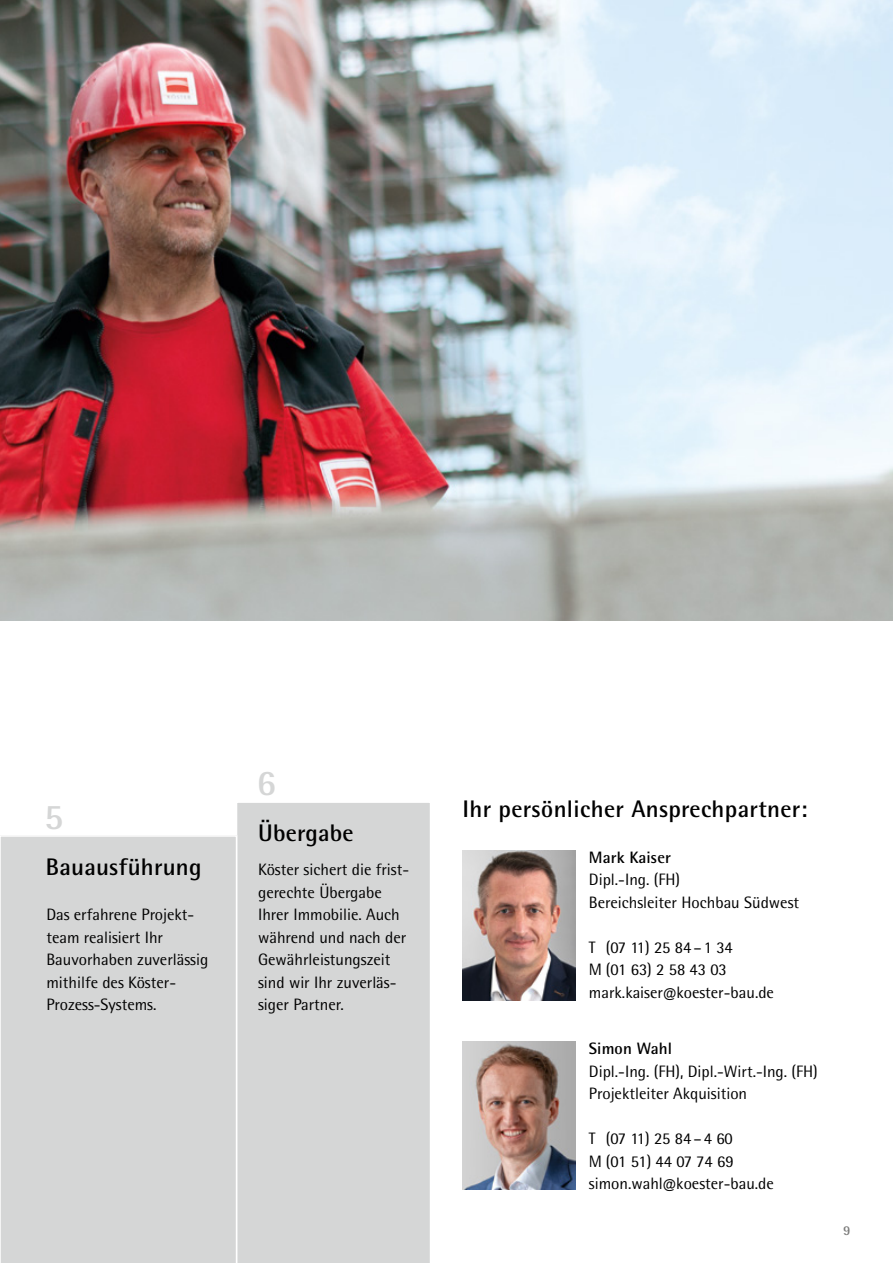
<style>
.page{position:relative;width:893px;height:1263px;background:#fff}
.page>*{position:absolute;margin:0;border:0;box-sizing:border-box;transform-origin:0 0}
.t1{font:700 36px "Rotis Semi Sans Pro";color:#d5d6d6}
.t2{font:700 24px "Rotis Semi Sans Pro";letter-spacing:.01em;color:#000}
.t3{font:16.5px/22.5px "Rotis Semi Sans Pro";color:#000}
.t4{font:700 16.5px "Rotis Semi Sans Pro";letter-spacing:.005em;color:#000}
.t5{font:700 13.5px "Rotis Semi Sans Pro";color:#7b7b7a}
</style>
<div class="page">
<img style="left:0;top:0;width:893px;height:621px">
<img style="left:462px;top:851px;width:113px;height:149px">
<div style="left:237px;top:803px;width:193px;height:460px;background:#d5d6d6"></div>
<div style="left:0;top:836px;width:236px;height:427px;background:#d5d6d6"></div>
<img style="left:462px;top:1041px;width:113px;height:148px">
<h1 class="t1" style="left:44px;top:794px;width:21px">5</h1>
<h2 class="t2" style="left:46px;top:852px;width:157px">Bauausführung</h2>
<p class="t3" style="left:46px;top:903px;width:163px">Das erfahrene Projekt&shy;team realisiert Ihr<br>Bauvorhaben zuverlässig mithilfe des Köster-<br>Prozess-Systems.</p>
<h1 class="t1" style="left:257px;top:761px;width:21px">6</h1>
<h2 class="t2" style="left:258px;top:818px;width:97px">Übergabe</h2>
<p class="t3" style="left:258px;top:858px;width:153px">Köster sichert die frist&shy;gerechte Übergabe<br>Ihrer Immobilie. Auch während und nach der<br>Gewährleistungszeit sind wir Ihr zuverläs&shy;siger Partner.</p>
<h2 class="t2" style="left:462px;top:794px;width:346px">Ihr persönlicher Ansprechpartner:</h2>
<p class="t4" style="left:589px;top:847px;width:83px">Mark Kaiser</p>
<p class="t3" style="left:589px;top:868px;width:212px">Dipl.-Ing. (FH)<br>Bereichsleiter Hochbau Südwest</p>
<p class="t3" style="left:589px;top:936px;width:187px">T (07 11) 25 84–1 34<br>M (01 63) 2 58 43 03 mark.kaiser@koester-bau.de</p>
<p class="t4" style="left:589px;top:1039px;width:85px">Simon Wahl</p>
<p class="t3" style="left:589px;top:1060px;width:230px">Dipl.-Ing. (FH), Dipl.-Wirt.-Ing. (FH)<br>Projektleiter Akquisition</p>
<p class="t3" style="left:589px;top:1128px;width:187px">T (07 11) 25 84–4 60<br>M (01 51) 44 07 74 69 simon.wahl@koester-bau.de</p>
<p class="t5" style="left:843px;top:1222px;width:9px">9</p>
</div>
